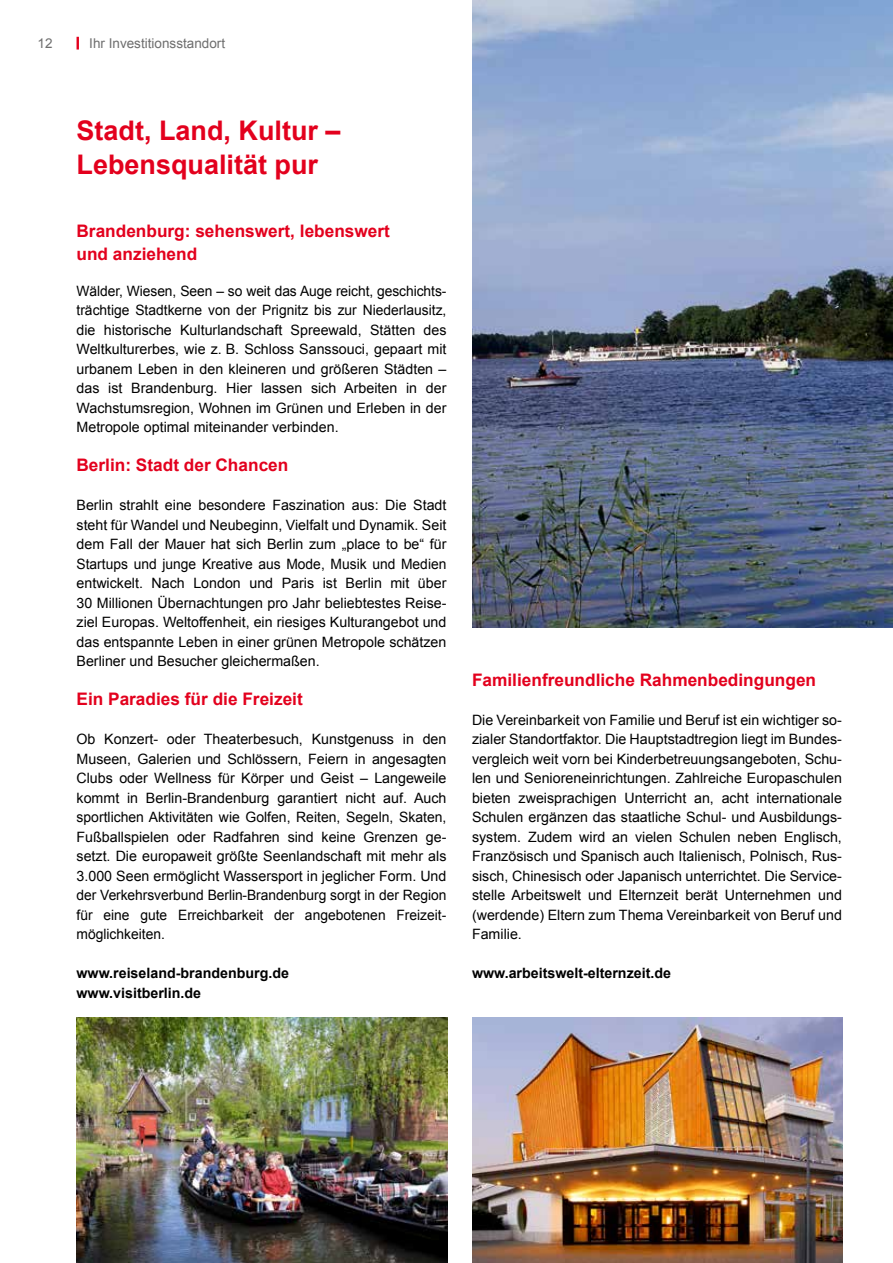
<style>
.page{position:relative;width:893px;height:1263px;background:#fff}
.page>*{position:absolute;margin:0;border:0;box-sizing:border-box;transform-origin:0 0}
.t1{font:700 27px/33.8px "Arial";color:#e3001d}
.t2{font:700 17.25px/22.5px "Arial";color:#e3001d}
.t3{font:14.25px/19.5px "Arial";color:#000;text-align:justify}
.t4{font:700 14.25px/19.5px "Arial";color:#000}
.t5{font:13.5px "Arial";color:#6e6e6e}
</style>
<div class="page">
<svg style="left:77px;top:37px;width:2px;height:13px"></svg>
<img style="left:472px;top:0;width:421px;height:627px">
<img style="left:472px;top:1017px;width:371px;height:246px">
<img style="left:77px;top:1017px;width:370px;height:246px">
<p class="t5" style="left:38px;top:35px;width:17px">12</p>
<p class="t5" style="left:89px;top:35px;width:137px">Ihr Investitionsstandort</p>
<h1 class="t1" style="left:77px;top:114px;width:266px">Stadt, Land, Kultur –<br>Lebensqualität pur</h1>
<p class="t2" style="left:77px;top:221px;width:315px">Brandenburg: sehenswert, lebenswert und anziehend</p>
<p class="t3" style="left:77px;top:281px;width:371px">Wälder, Wiesen, Seen – so weit das Auge reicht, geschichts&shy;trächtige Stadtkerne von der Prignitz bis zur Niederlausitz, die historische Kulturlandschaft Spreewald, Stätten des Weltkulturerbes, wie z. B. Schloss Sanssouci, gepaart mit urbanem Leben in den kleineren und größeren Städten – das ist Brandenburg. Hier lassen sich Arbeiten in der Wachstumsregion, Wohnen im Grünen und Erleben in der Metropole optimal miteinander verbinden.</p>
<p class="t2" style="left:77px;top:455px;width:213px">Berlin: Stadt der Chancen</p>
<p class="t3" style="left:77px;top:496px;width:371px">Berlin strahlt eine besondere Faszination aus: Die Stadt steht für Wandel und Neubeginn, Vielfalt und Dynamik. Seit dem Fall der Mauer hat sich Berlin zum „place to be“ für Startups und junge Kreative aus Mode, Musik und Medien entwickelt. Nach London und Paris ist Berlin mit über 30 Millionen Übernachtungen pro Jahr beliebtestes Reise&shy;ziel Europas. Weltoffenheit, ein riesiges Kulturangebot und das entspannte Leben in einer grünen Metropole schätzen Berliner und Besucher gleichermaßen.</p>
<p class="t2" style="left:77px;top:689px;width:228px">Ein Paradies für die Freizeit</p>
<p class="t3" style="left:77px;top:730px;width:371px">Ob Konzert- oder Theaterbesuch, Kunstgenuss in den Museen, Galerien und Schlössern, Feiern in angesagten Clubs oder Wellness für Körper und Geist – Langeweile kommt in Berlin-Brandenburg garantiert nicht auf. Auch sportlichen Aktivitäten wie Golfen, Reiten, Segeln, Skaten, Fußballspielen oder Radfahren sind keine Grenzen ge&shy;setzt. Die europaweit größte Seenlandschaft mit mehr als 3.000 Seen ermöglicht Wassersport in jeglicher Form. Und der Verkehrsverbund Berlin-Brandenburg sorgt in der Region für eine gute Erreichbarkeit der angebotenen Freizeit&shy;möglichkeiten.</p>
<p class="t4" style="left:77px;top:964px;width:214px">www.reiseland-brandenburg.de www.visitberlin.de</p>
<p class="t2" style="left:472px;top:669px;width:346px">Familienfreundliche Rahmenbedingungen</p>
<p class="t3" style="left:472px;top:710px;width:371px">Die Vereinbarkeit von Familie und Beruf ist ein wichtiger so&shy;zialer Standortfaktor. Die Hauptstadtregion liegt im Bundes&shy;vergleich weit vorn bei Kinderbetreuungsangeboten, Schu&shy;len und Senioreneinrichtungen. Zahlreiche Europaschulen bieten zweisprachigen Unterricht an, acht internationale Schulen ergänzen das staatliche Schul- und Ausbildungs&shy;system. Zudem wird an vielen Schulen neben Englisch, Französisch und Spanisch auch Italienisch, Polnisch, Rus&shy;sisch, Chinesisch oder Japanisch unterrichtet. Die Service&shy;stelle Arbeitswelt und Elternzeit berät Unternehmen und (werdende) Eltern zum Thema Vereinbarkeit von Beruf und Familie.</p>
<p class="t4" style="left:472px;top:964px;width:201px">www.arbeitswelt-elternzeit.de</p>
</div>
